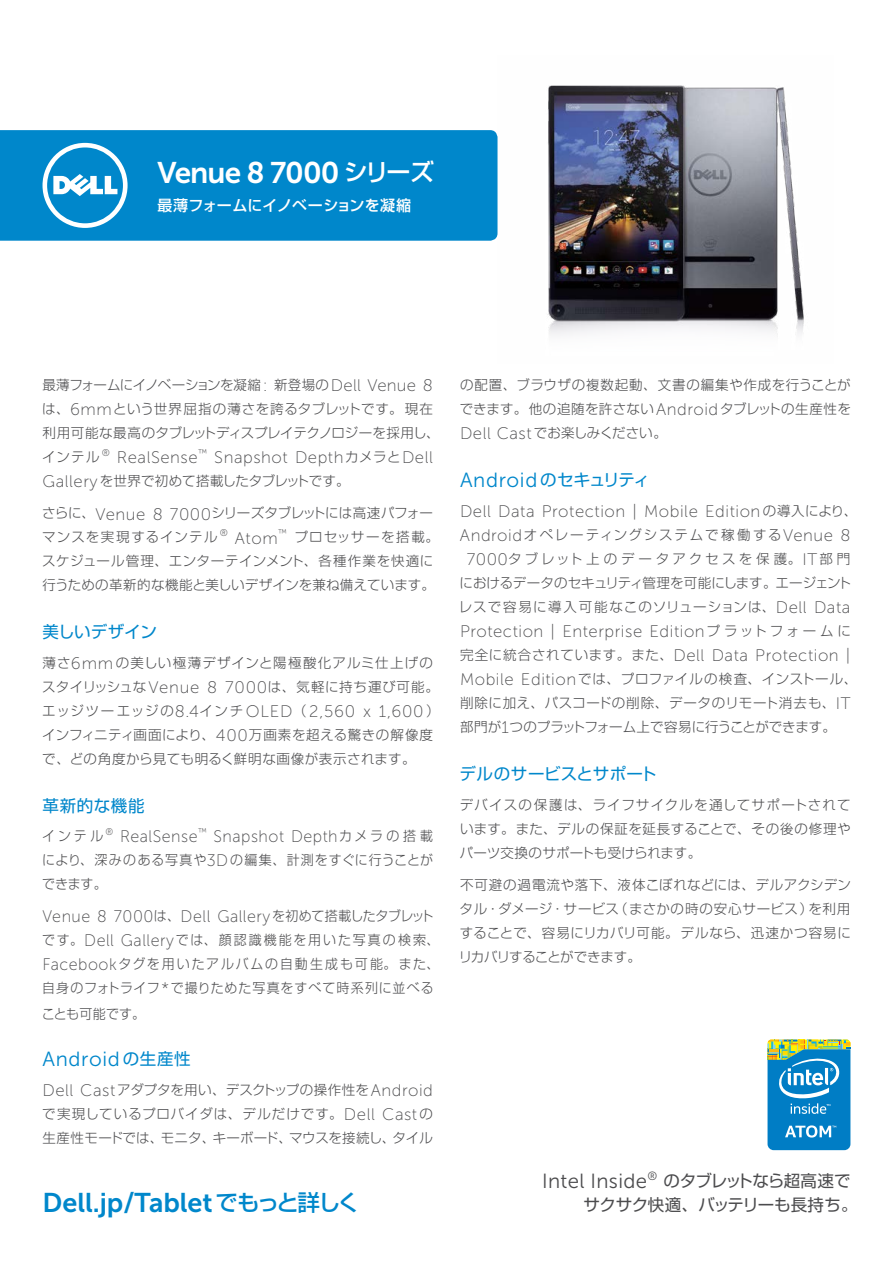
<style>
.page{position:relative;width:893px;height:1263px;background:#fff}
.page>*{position:absolute;margin:0;border:0;box-sizing:border-box;transform-origin:0 0}
.t1{font:29.7px "Museo Sans For Dell 700";letter-spacing:-.03em;color:#fff}
.t2{font:27px "Museo Sans For Dell 700";color:#0087cb}
.t3{font:20.4px "Museo Sans For Dell 300";letter-spacing:.03em;color:#0087cb}
.t4{font:16.8px/24px "Museo Sans For Dell 100";letter-spacing:.03em;color:#4c4c4e}
.t5{font:16.8px "Museo Sans For Dell 100";letter-spacing:.03em;color:#4c4c4e;scale:.96 1}
.t6{font:16.8px "Museo Sans For Dell 100";letter-spacing:.05em;color:#4c4c4e}
.t7{font:16.5px "Shin Go Pro";letter-spacing:-.025em;color:#4c4c4e}
.t8{font:16.5px "Shin Go Pro";letter-spacing:.02em;color:#0087cb}
.t9{font:16.5px "Shin Go Pro";letter-spacing:-.01em;color:#0087cb}
.t10{font:500 15px "Shin Go Pro";letter-spacing:.01em;color:#fff}
.t11{font:300 13.5px/24px "Shin Go Pro";letter-spacing:.03em;color:#4c4c4e;text-align:justify}
.t12{font:300 13.5px/24px "Shin Go Pro";letter-spacing:.08em;color:#4c4c4e;text-align:center}
.t13{font:300 13.5px/24px "Shin Go Pro";letter-spacing:.03em;color:#4c4c4e;text-align:justify;scale:.96 1}
.t14{font:300 13.5px/24px "Shin Go Pro";letter-spacing:-.005em;color:#4c4c4e}
.t15{font:300 13.5px/24px "Shin Go Pro";letter-spacing:.07em;color:#4c4c4e}
.t16{font:300 13.5px/24px "Shin Go Pro";letter-spacing:.055em;color:#4c4c4e;scale:.96 1}
.t17{font:300 13.5px "Shin Go Pro";color:#4c4c4e}
.s1{font-family:"Shin Go Pro";font-weight:500;font-size:24px}
.s2{font-family:"Museo Sans For Dell 100";font-weight:400;font-size:16.8px}
.s3{font-family:"Shin Go Pro";font-weight:300;font-size:13.5px}
.s4{font-family:"Shin Go Pro";font-size:16.5px}
.s5{font-family:"Museo Sans For Dell 300";font-size:20.4px}
.s6{font-family:"Shin Go Pro";font-weight:500;font-size:22.5px}
</style>
<div class="page">
<div style="left:0;top:130px;width:497px;height:111px;background:#0087cb"></div>
<svg style="left:43px;top:143px;width:85px;height:85px"></svg>
<svg style="left:767px;top:1039px;width:83px;height:111px;background:#3797bd"></svg>
<img style="left:497px;top:85px;width:307px;height:250px">
<h1 class="t1" style="left:157px;top:157px;width:278px">Venue 8 7000 <span class="s1">シリーズ</span></h1>
<p class="t10" style="left:157px;top:192px;width:255px">最薄フォームにイノベーションを凝縮</p>
<p class="t14" style="left:42px;top:371px;width:399px">最薄フォームにイノベーションを凝縮<span class="s2">:</span> 新登場の<span class="s2">Dell Venue 8</span>は、<span class="s2">6mm</span>という世界屈指の薄さを誇るタブレットです。現在利用可能な最高のタブレットディスプレイテクノロジーを採用し、</p>
<p class="t4" style="left:42px;top:445px;width:392px"><span class="s3">インテル</span> <sup>®</sup> RealSense<sup>™</sup> Snapshot Depth<span class="s3">カメラと</span>Dell</p>
<p class="t17" style="left:43px;top:470px;width:309px"><span class="s2">Gallery</span>を世界で初めて搭載したタブレットです。</p>
<p class="t11" style="left:42px;top:500px;width:398px;text-align:left">さらに、<span class="s2">Venue 8 7000</span>シリーズタブレットには高速パフォーマンスを実現するインテル<sup>®</sup> <span class="s2">Atom</span><sup>™</sup> プロセッサーを搭載。スケジュール管理、エンターテインメント、各種作業を快適に行うための革新的な機能と美しいデザインを兼ね備えています。</p>
<p class="t9" style="left:43px;top:618px;width:116px">美しいデザイン</p>
<p class="t15" style="left:42px;top:649px;width:398px">薄さ<span class="s2">6mm</span>の美しい極薄デザインと陽極酸化アルミ仕上げのスタイリッシュな <span class="s2">Venue 8 7000</span>は、気軽に持ち運び可能。</p>
<p class="t6" style="left:42px;top:703px;width:399px"><span class="s3">エッジツーエッジの</span>8.4<span class="s3">インチ</span>OLED<span class="s3">（</span> 2,560 x 1,600 <span class="s3">）</span></p>
<p class="t11" style="left:42px;top:721px;width:392px">インフィニティ画面により、<span class="s2">400</span>万画素を超える驚きの解像度で、どの角度から見ても明るく鮮明な画像が表示されます。</p>
<p class="t8" style="left:43px;top:792px;width:104px">革新的な機能</p>
<p class="t5" style="left:42px;top:827px;width:409px"><span class="s3">インテル</span> <sup>®</sup> RealSense<sup>™</sup> Snapshot Depth<span class="s3">カメラの搭載</span></p>
<p class="t16" style="left:42px;top:846px;width:409px">により、深みのある写真や<span class="s2">3D</span>の編集、計測をすぐに行うことができます。</p>
<p class="t5" style="left:43px;top:907px;width:409px">Venue 8 7000<span class="s3">は、</span>Dell Gallery<span class="s3">を初めて搭載したタブレット</span></p>
<p class="t13" style="left:42px;top:926px;width:415px">です。<span class="s2">Dell Gallery</span>では、顔認識機能を用いた写真の検索、<span class="s2">Facebook</span>タグを用いたアルバムの自動生成も可能。また、自身のフォトライフ<span class="s2">*</span>で撮りためた写真をすべて時系列に並べる</p>
<p class="t13" style="left:42px;top:1000px;width:109px">ことも可能です。</p>
<h3 class="t3" style="left:43px;top:1048px;width:150px">Android<span class="s4">の生産性</span></h3>
<p class="t11" style="left:42px;top:1076px;width:392px"><span class="s2">Dell Cast</span>アダプタを用い、デスクトップの操作性を<span class="s2">Android</span>で実現しているプロバイダは、デルだけです。<span class="s2">Dell Cast</span>の生産性モードでは、モニタ、キーボード、マウスを接続し、タイル</p>
<p class="t11" style="left:460px;top:371px;width:393px">の配置、ブラウザの複数起動、文書の編集や作成を行うことができます。他の追随を許さない<span class="s2">Android</span>タブレットの生産性を<span class="s2">Dell Cast</span>でお楽しみください。</p>
<h3 class="t3" style="left:460px;top:469px;width:191px">Android<span class="s4">のセキュリティ</span></h3>
<p class="t4" style="left:460px;top:499px;width:399px">Dell Data Protection | Mobile Edition <span class="s3">の導入により、</span></p>
<p class="t12" style="left:459px;top:521px;width:394px"><span class="s2">Android</span>オペレーティングシステムで稼働する<span class="s2">Venue 8<br>7000</span>タブレット上のデータアクセスを保護。<span class="s2">IT</span>部門におけるデータのセキュリティ管理を可能にします。エージェントレスで容易に導入可能なこのソリューションは、<span class="s2">Dell Data</span></p>
<p class="t4" style="left:460px;top:619px;width:392px">Protection | Enterprise Edition<span class="s3">プラットフォームに完全に統合されています。また、</span>Dell Data Protection |</p>
<p class="t11" style="left:460px;top:665px;width:399px;text-align:left"><span class="s2">Mobile Edition</span>では、プロファイルの検査、インストール、削除に加え、パスコードの削除、データのリモート消去も、<span class="s2">IT</span>部門が<span class="s2">1</span>つのプラットフォーム上で容易に行うことができます。</p>
<p class="t8" style="left:460px;top:760px;width:198px">デルのサービスとサポート</p>
<p class="t11" style="left:460px;top:791px;width:392px">デバイスの保護は、ライフサイクルを通してサポートされています。また、デルの保証を延長することで、その後の修理やパーツ交換のサポートも受けられます。</p>
<p class="t11" style="left:459px;top:871px;width:394px">不可避の過電流や落下、液体こぼれなどには、デルアクシデンタル・ダメージ・サービス（まさかの時の安心サービス）を利用することで、容易にリカバリ可能。デルなら、迅速かつ容易にリカバリすることができます。</p>
<p class="t7" style="left:542px;top:1167px;width:310px"><span class="s5">Intel Inside</span><sup>®</sup> のタブレットなら超高速で</p>
<h2 class="t2" style="left:43px;top:1187px;width:319px">Dell.jp/Tablet<span class="s6">でもっと詳しく</span></h2>
<p class="t7" style="left:584px;top:1191px;width:275px">サクサク快適、バッテリーも長持ち。</p>
</div>
